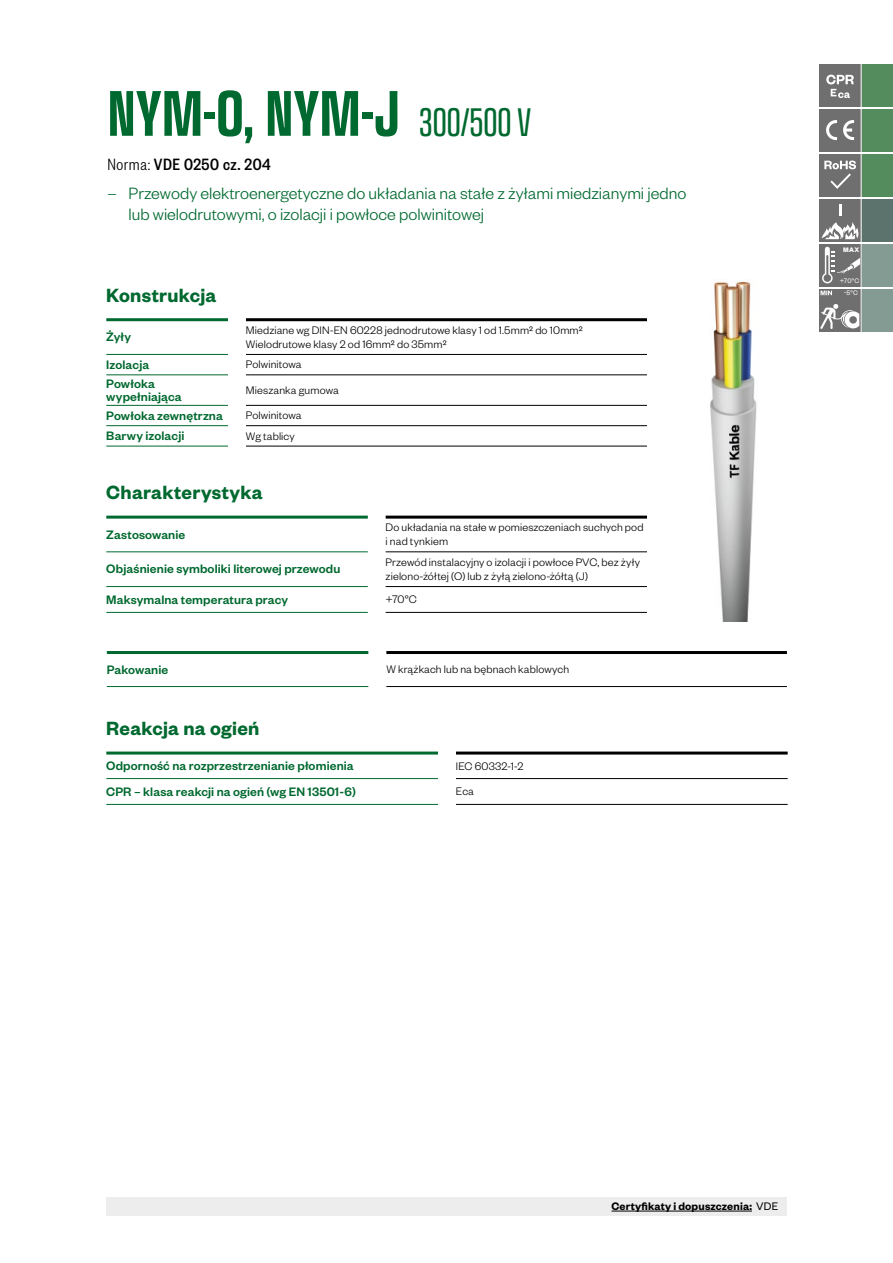
<style>
.page{position:relative;width:893px;height:1263px;background:#fff}
.page>*{position:absolute;margin:0;border:0;box-sizing:border-box;transform-origin:0 0}
.t1{font:700 condensed 63px "Transducer";color:#00692f}
.t2{font:600 21px "Founders Grotesk";letter-spacing:.015em;color:#00692f}
.t3{font:300 18px/21px "Founders Grotesk";color:#00692f}
.t4{font:500 18px "Founders Grotesk Condensed";letter-spacing:.03em;color:#000}
.t5{font:500 13.5px/13.5px "Founders Grotesk";letter-spacing:.01em;color:#00692f}
.t6{font:300 12px/14.4px "Founders Grotesk";letter-spacing:.01em;color:#000}
.t7{font:600 12px "Founders Grotesk";letter-spacing:.015em;color:#000}
.t8{font:7.2px/12.1px "Founders Grotesk";color:#fff;text-align:center}
.t9{font:700 7.2px "Founders Grotesk";color:#fff}
.s1{font-weight:400;font-size:39px}
.s2{font-weight:300}
.s3{font-family:"Founders Grotesk Condensed"}
.s4{font-weight:400}
</style>
<div class="page">
<div style="left:106px;top:1198px;width:681px;height:18px;background:#ededed"></div>
<hr style="left:611px;top:1211px;width:141px;height:1px;background:#000">
<img style="left:710px;top:281px;width:47px;height:341px">
<hr style="left:106px;top:751px;width:332px;height:3px;background:#00692f">
<hr style="left:106px;top:778px;width:332px;height:1px;background:#00692f">
<hr style="left:106px;top:804px;width:332px;height:1px;background:#00692f">
<hr style="left:456px;top:751px;width:332px;height:3px;background:#000">
<hr style="left:456px;top:778px;width:332px;height:1px;background:#000">
<hr style="left:456px;top:804px;width:332px;height:1px;background:#000">
<hr style="left:386px;top:686px;width:401px;height:1px;background:#000">
<hr style="left:107px;top:651px;width:261px;height:3px;background:#00692f">
<hr style="left:107px;top:686px;width:261px;height:1px;background:#00692f">
<hr style="left:386px;top:651px;width:401px;height:3px;background:#000">
<hr style="left:106px;top:551px;width:262px;height:1px;background:#00692f">
<hr style="left:106px;top:586px;width:262px;height:1px;background:#00692f">
<hr style="left:106px;top:612px;width:262px;height:1px;background:#00692f">
<hr style="left:386px;top:551px;width:261px;height:1px;background:#000">
<hr style="left:386px;top:586px;width:261px;height:1px;background:#000">
<hr style="left:386px;top:612px;width:261px;height:1px;background:#000">
<hr style="left:106px;top:516px;width:262px;height:3px;background:#00692f">
<hr style="left:386px;top:516px;width:261px;height:3px;background:#000">
<hr style="left:246px;top:425px;width:401px;height:1px;background:#000">
<hr style="left:246px;top:405px;width:401px;height:1px;background:#000">
<hr style="left:246px;top:374px;width:401px;height:1px;background:#000">
<hr style="left:246px;top:318px;width:401px;height:3px;background:#000">
<hr style="left:246px;top:354px;width:401px;height:1px;background:#000">
<hr style="left:106px;top:318px;width:122px;height:3px;background:#00692f">
<hr style="left:246px;top:446px;width:401px;height:1px;background:#000">
<hr style="left:106px;top:354px;width:122px;height:1px;background:#00692f">
<hr style="left:106px;top:374px;width:122px;height:1px;background:#00692f">
<hr style="left:106px;top:405px;width:122px;height:1px;background:#00692f">
<hr style="left:106px;top:425px;width:122px;height:1px;background:#00692f">
<hr style="left:106px;top:446px;width:122px;height:1px;background:#00692f">
<div style="left:848px;top:64px;width:45px;height:42px;background:#548c5d"></div>
<div style="left:845px;top:109px;width:48px;height:42px;background:#548c5d"></div>
<div style="left:819px;top:109px;width:42px;height:42px;background:#706f6f"></div>
<svg style="left:826px;top:120px;width:11px;height:20px"></svg>
<svg style="left:843px;top:120px;width:11px;height:20px"></svg>
<div style="left:845px;top:154px;width:48px;height:42px;background:#548c5d"></div>
<div style="left:819px;top:154px;width:42px;height:42px;background:#706f6f"></div>
<svg style="left:824px;top:161px;width:32px;height:28px"></svg>
<div style="left:845px;top:199px;width:48px;height:42px;background:#5b726d"></div>
<div style="left:819px;top:199px;width:42px;height:42px;background:#706f6f"></div>
<svg style="left:822px;top:204px;width:37px;height:35px"></svg>
<div style="left:845px;top:244px;width:48px;height:42px;background:#849b94"></div>
<div style="left:819px;top:244px;width:42px;height:42px;background:#706f6f"></div>
<svg style="left:822px;top:247px;width:38px;height:36px"></svg>
<div style="left:845px;top:289px;width:48px;height:42px;background:#849b94"></div>
<div style="left:819px;top:289px;width:42px;height:42px;background:#706f6f"></div>
<svg style="left:820px;top:291px;width:12px;height:4px"></svg>
<svg style="left:820px;top:304px;width:40px;height:25px"></svg>
<div style="left:819px;top:64px;width:42px;height:42px;background:#706f6f"></div>
<svg style="left:826px;top:75px;width:28px;height:23px"></svg>
<hr style="left:861px;top:0;width:1px;height:832px;background:#fff">
<h1 class="t1" style="left:107px;top:69px;width:426px">NYM-O, NYM-J <span class="s1">300/500V</span></h1>
<h3 class="t4" style="left:107px;top:153px;width:165px"><span class="s2">Norma:</span> VDE 0250 cz. 204</h3>
<h3 class="t3" style="left:129px;top:182px;width:559px;text-indent:-21px"><span class="s3">—</span> Przewody elektroenergetyczne do układania na stałe z żyłami miedzianymi jedno lub wielodrutowymi, o izolacji i powłoce polwinitowej</h3>
<h2 class="t2" style="left:106px;top:282px;width:112px">Konstrukcja</h2>
<p class="t5" style="left:106px;top:330px;width:26px">Żyły</p>
<p class="t6" style="left:246px;top:322px;width:338px">Miedziane wg DIN-EN 60228 jednodrutowe klasy 1 od 1.5mm² do 10mm²<br>Wielodrutowe klasy 2 od 16mm² do 35mm²</p>
<p class="t5" style="left:106px;top:357px;width:44px">Izolacja</p>
<p class="t6" style="left:246px;top:357px;width:57px">Polwinitowa</p>
<p class="t5" style="left:106px;top:376px;width:77px">Powłoka wypełniająca</p>
<p class="t6" style="left:246px;top:382px;width:94px">Mieszanka gumowa</p>
<p class="t5" style="left:106px;top:408px;width:118px">Powłoka zewnętrzna</p>
<p class="t6" style="left:246px;top:408px;width:57px">Polwinitowa</p>
<p class="t5" style="left:106px;top:428px;width:80px">Barwy izolacji</p>
<p class="t6" style="left:246px;top:428px;width:50px">Wg tablicy</p>
<h2 class="t2" style="left:106px;top:479px;width:158px">Charakterystyka</h2>
<p class="t5" style="left:106px;top:527px;width:81px">Zastosowanie</p>
<p class="t6" style="left:386px;top:519px;width:259px">Do układania na stałe w pomieszczeniach suchych pod i nad tynkiem</p>
<p class="t5" style="left:106px;top:562px;width:236px">Objaśnienie symboliki literowej przewodu</p>
<p class="t6" style="left:386px;top:554px;width:256px">Przewód instalacyjny o izolacji i powłoce PVC, bez żyły zielono-żółtej (O) lub z żyłą zielono-żółtą (J)</p>
<p class="t5" style="left:106px;top:592px;width:183px">Maksymalna temperatura pracy</p>
<p class="t6" style="left:386px;top:592px;width:33px">+70°C</p>
<p class="t5" style="left:107px;top:662px;width:63px">Pakowanie</p>
<p class="t6" style="left:386px;top:662px;width:184px">W krążkach lub na bębnach kablowych</p>
<h2 class="t2" style="left:106px;top:715px;width:155px">Reakcja na ogień</h2>
<p class="t5" style="left:106px;top:758px;width:249px">Odporność na rozprzestrzenianie płomienia</p>
<p class="t6" style="left:456px;top:758px;width:69px">IEC 60332-1-2</p>
<p class="t5" style="left:106px;top:784px;width:251px">CPR – klasa reakcji na ogień (wg EN 13501-6)</p>
<p class="t6" style="left:456px;top:784px;width:20px">Eca</p>
<p class="t9" style="left:843px;top:245px;width:18px">MAX</p>
<p class="t8" style="left:840px;top:274px;width:21px">+70°C -5°C</p>
<p class="t7" style="left:611px;top:1198px;width:168px">Certyfikaty i dopuszczenia: <span class="s4">VDE</span></p>
</div>
